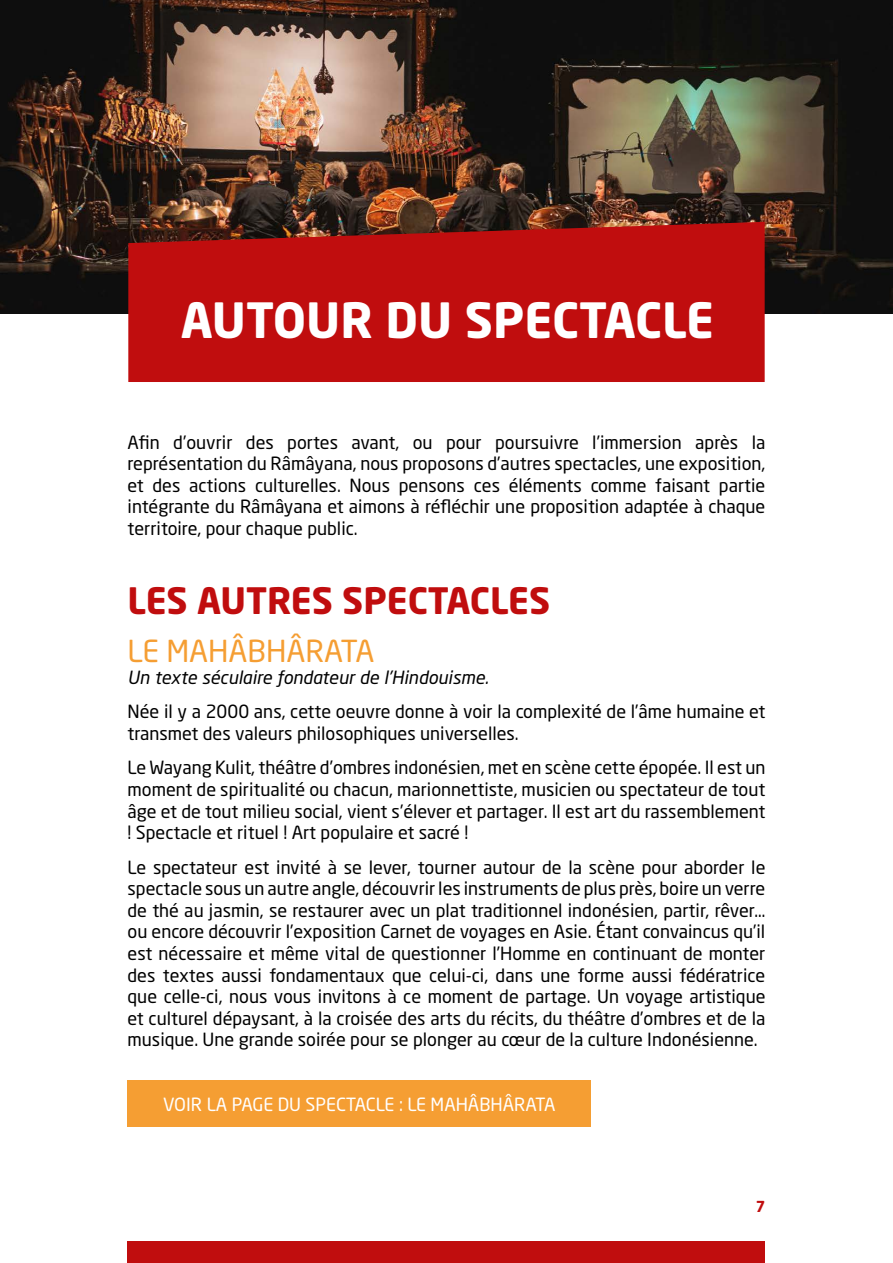
<style>
.page{position:relative;width:893px;height:1263px;background:#fff}
.page>*{position:absolute;margin:0;border:0;box-sizing:border-box;transform-origin:0 0}
.t1{font:700 48px "Neo Sans Pro";color:#fff}
.t2{font:700 36px "Neo Sans Pro";color:#c00d0e}
.t3{font:30px "Neo Sans Pro";color:#f59e33}
.t4{font:18px/21.6px "Neo Sans Pro";color:#000;text-align:justify}
.t5{font:italic 18px "Neo Sans Pro";color:#000}
.t6{font:18px "Neo Sans Pro";color:#fff}
.t7{font:700 15px "Neo Sans Pro";color:#c00d0e}
</style>
<div class="page">
<div style="left:128px;top:1242px;width:637px;height:21px;background:#c00d0e"></div>
<img style="left:0;top:0;width:893px;height:314px">
<svg style="left:128px;top:222px;width:637px;height:160px;background:#b80f0f"></svg>
<div style="left:128px;top:1080px;width:463px;height:47px;background:#f59e33"></div>
<h1 class="t1" style="left:181px;top:289px;width:535px">AUTOUR DU SPECTACLE</h1>
<p class="t4" style="left:128px;top:431px;width:639px">Afin d’ouvrir des portes avant, ou pour poursuivre l’immersion après la représentation du Râmâyana, nous proposons d’autres spectacles, une exposition, et des actions culturelles. Nous pensons ces éléments comme faisant partie intégrante du Râmâyana et aimons à réfléchir une proposition adaptée à chaque territoire, pour chaque public.</p>
<h2 class="t2" style="left:128px;top:577px;width:424px">LES AUTRES SPECTACLES</h2>
<h3 class="t3" style="left:128px;top:633px;width:248px">LE MAHÂBHÂRATA</h3>
<p class="t5" style="left:128px;top:666px;width:363px">Un texte séculaire fondateur de l’Hindouisme.</p>
<p class="t4" style="left:128px;top:701px;width:639px">Née il y a 2000 ans, cette oeuvre donne à voir la complexité de l’âme humaine et transmet des valeurs philosophiques universelles.</p>
<p class="t4" style="left:128px;top:757px;width:639px">Le Wayang Kulit, théâtre d’ombres indonésien, met en scène cette épopée. Il est un moment de spiritualité ou chacun, marionnettiste, musicien ou spectateur de tout âge et de tout milieu social, vient s’élever et partager. Il est art du rassemblement ! Spectacle et rituel ! Art populaire et sacré !</p>
<p class="t4" style="left:128px;top:856px;width:639px">Le spectateur est invité à se lever, tourner autour de la scène pour aborder le spectacle sous un autre angle, découvrir les instruments de plus près, boire un verre de thé au jasmin, se restaurer avec un plat traditionnel indonésien, partir, rêver… ou encore découvrir l’exposition Carnet de voyages en Asie. Étant convaincus qu’il est nécessaire et même vital de questionner l’Homme en continuant de monter des textes aussi fondamentaux que celui-ci, dans une forme aussi fédératrice que celle-ci, nous vous invitons à ce moment de partage. Un voyage artistique et culturel dépaysant, à la croisée des arts du récits, du théâtre d’ombres et de la musique. Une grande soirée pour se plonger au cœur de la culture Indonésienne.</p>
<p class="t6" style="left:163px;top:1093px;width:394px">VOIR LA PAGE DU SPECTACLE : LE MAHÂBHÂRATA</p>
<p class="t7" style="left:756px;top:1197px;width:11px">7</p>
</div>
